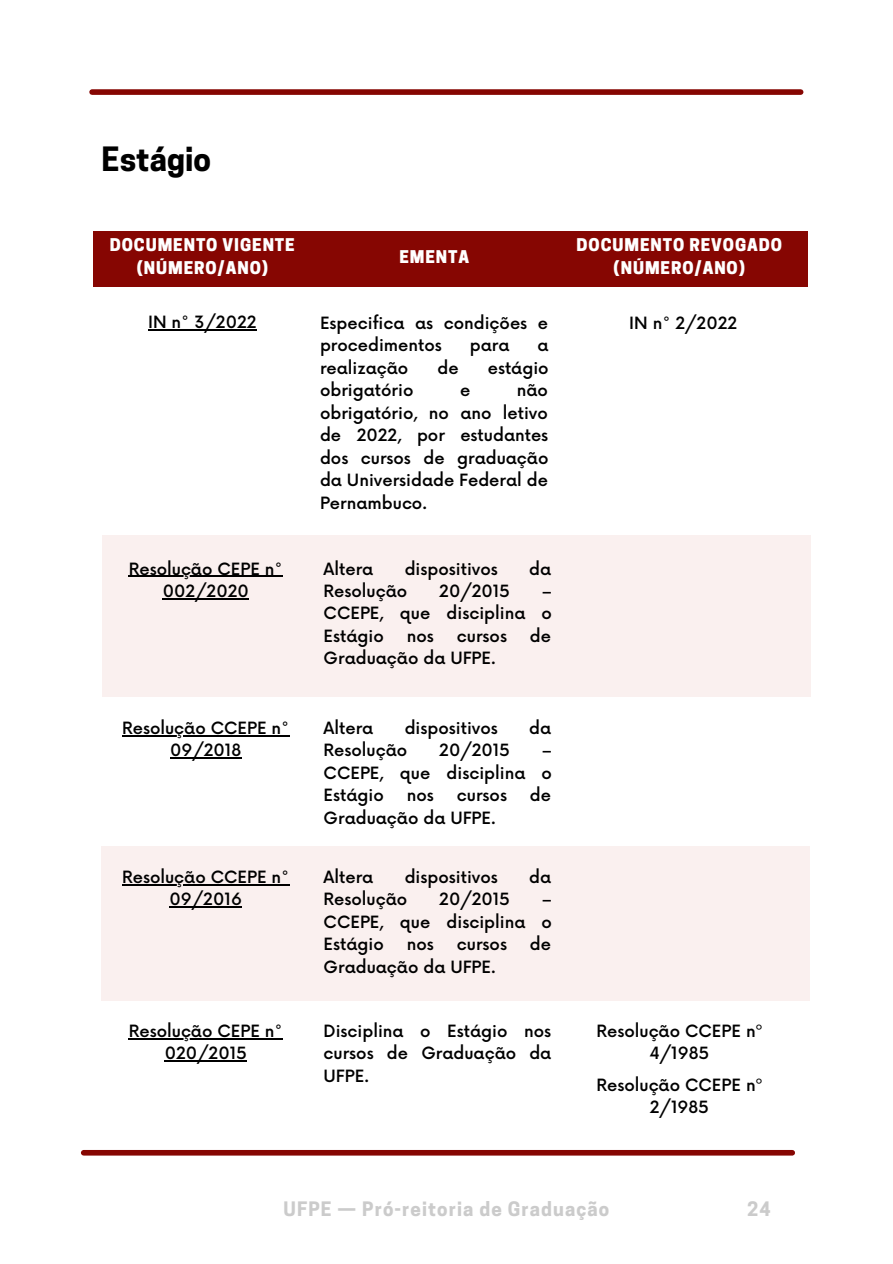
<style>
.page{position:relative;width:893px;height:1264px;background:#fff}
.page>*{position:absolute;margin:0;border:0;box-sizing:border-box;transform-origin:0 0}
.t1{font:700 31.5px "Cooper Hewitt";color:#000}
.t2{font:700 18.75px "Cooper Hewitt";letter-spacing:.06em;color:#cbcbcb}
.t3{font:500 16.5px/22.5px "Now";color:#000;text-align:center}
.t4{font:800 16.5px/22.5px "Cooper Hewitt";letter-spacing:.055em;color:#fff;text-align:center}
</style>
<div class="page">
<div style="left:93px;top:231px;width:714px;height:55px;background:#860602"></div>
<hr style="left:148px;top:329px;width:108px;height:1px;background:#000">
<div style="left:92px;top:89px;width:708px;height:6px;background:#860602"></div>
<div style="left:84px;top:1149px;width:708px;height:6px;background:#860602"></div>
<div style="left:102px;top:535px;width:708px;height:162px;background:#faf0ef"></div>
<hr style="left:129px;top:575px;width:154px;height:1px;background:#000">
<hr style="left:163px;top:598px;width:86px;height:1px;background:#000">
<hr style="left:129px;top:1038px;width:154px;height:1px;background:#000">
<hr style="left:165px;top:1060px;width:82px;height:1px;background:#000">
<div style="left:102px;top:847px;width:708px;height:154px;background:#faf0ef"></div>
<hr style="left:122px;top:884px;width:167px;height:1px;background:#000">
<hr style="left:169px;top:906px;width:73px;height:1px;background:#000">
<hr style="left:122px;top:735px;width:167px;height:1px;background:#000">
<hr style="left:170px;top:757px;width:71px;height:1px;background:#000">
<h1 class="t1" style="left:102px;top:147px;width:111px">Estágio</h1>
<p class="t4" style="left:110px;top:236px;width:186px">DOCUMENTO VIGENTE (NÚMERO/ANO)</p>
<p class="t4" style="left:576px;top:236px;width:207px">DOCUMENTO REVOGADO (NÚMERO/ANO)</p>
<p class="t4" style="left:399px;top:247px;width:71px">EMENTA</p>
<p class="t3" style="left:148px;top:312px;width:110px">IN n° 3/2022</p>
<p class="t3" style="left:320px;top:313px;width:229px;text-align:left">Especifica as condições e procedimentos</p>
<p class="t3" style="left:470px;top:335px;width:41px">para</p>
<p class="t3" style="left:537px;top:335px;width:13px">a</p>
<p class="t3" style="left:320px;top:358px;width:90px">realização</p>
<p class="t3" style="left:437px;top:358px;width:23px">de</p>
<p class="t3" style="left:487px;top:358px;width:62px">estágio</p>
<p class="t3" style="left:320px;top:380px;width:95px">obrigatório</p>
<p class="t3" style="left:460px;top:380px;width:12px">e</p>
<p class="t3" style="left:320px;top:380px;width:230px;text-align:justify;text-indent:197px">não obrigatório, no ano letivo de 2022, por estudantes dos cursos de graduação da Universidade Federal de Pernambuco.</p>
<p class="t3" style="left:129px;top:558px;width:155px">Resolução CEPE n°<br>002/2020</p>
<p class="t3" style="left:323px;top:558px;width:51px">Altera</p>
<p class="t3" style="left:404px;top:558px;width:95px">dispositivos</p>
<p class="t3" style="left:529px;top:558px;width:24px">da</p>
<p class="t3" style="left:323px;top:581px;width:85px">Resolução</p>
<p class="t3" style="left:439px;top:581px;width:72px">20/2015</p>
<p class="t3" style="left:323px;top:581px;width:230px;text-align:justify;text-indent:218px">– CCEPE, que disciplina o Estágio</p>
<p class="t3" style="left:407px;top:625px;width:29px">nos</p>
<p class="t3" style="left:457px;top:625px;width:52px">cursos</p>
<p class="t3" style="left:530px;top:625px;width:23px">de</p>
<p class="t3" style="left:323px;top:648px;width:174px">Graduação da UFPE.</p>
<p class="t3" style="left:122px;top:717px;width:169px">Resolução CCEPE n°<br>09/2018</p>
<p class="t3" style="left:323px;top:717px;width:51px">Altera</p>
<p class="t3" style="left:404px;top:717px;width:95px">dispositivos</p>
<p class="t3" style="left:529px;top:717px;width:24px">da</p>
<p class="t3" style="left:323px;top:740px;width:85px">Resolução</p>
<p class="t3" style="left:439px;top:740px;width:72px">20/2015</p>
<p class="t3" style="left:323px;top:740px;width:230px;text-align:justify;text-indent:218px">– CCEPE, que disciplina o Estágio</p>
<p class="t3" style="left:407px;top:785px;width:29px">nos</p>
<p class="t3" style="left:457px;top:785px;width:52px">cursos</p>
<p class="t3" style="left:530px;top:785px;width:23px">de</p>
<p class="t3" style="left:323px;top:807px;width:174px">Graduação da UFPE.</p>
<p class="t3" style="left:122px;top:866px;width:169px">Resolução CCEPE n°<br>09/2016</p>
<p class="t3" style="left:323px;top:866px;width:51px">Altera</p>
<p class="t3" style="left:404px;top:866px;width:95px">dispositivos</p>
<p class="t3" style="left:529px;top:866px;width:24px">da</p>
<p class="t3" style="left:323px;top:889px;width:85px">Resolução</p>
<p class="t3" style="left:439px;top:889px;width:72px">20/2015</p>
<p class="t3" style="left:323px;top:889px;width:230px;text-align:justify;text-indent:218px">– CCEPE, que disciplina o Estágio</p>
<p class="t3" style="left:407px;top:934px;width:29px">nos</p>
<p class="t3" style="left:457px;top:934px;width:52px">cursos</p>
<p class="t3" style="left:530px;top:934px;width:23px">de</p>
<p class="t3" style="left:323px;top:956px;width:174px">Graduação da UFPE.</p>
<p class="t3" style="left:129px;top:1020px;width:155px">Resolução CEPE n°<br>020/2015</p>
<p class="t3" style="left:323px;top:1020px;width:229px;text-align:justify">Disciplina o Estágio nos cursos de Graduação da UFPE.</p>
<p class="t3" style="left:629px;top:312px;width:110px">IN n° 2/2022</p>
<p class="t3" style="left:596px;top:1020px;width:167px">Resolução CCEPE nº<br>4/1985</p>
<p class="t3" style="left:596px;top:1074px;width:167px">Resolução CCEPE nº<br>2/1985</p>
<p class="t2" style="left:283px;top:1201px;width:327px">UFPE — Pró-reitoria de Graduação</p>
<p class="t2" style="left:747px;top:1201px;width:25px">24</p>
</div>
